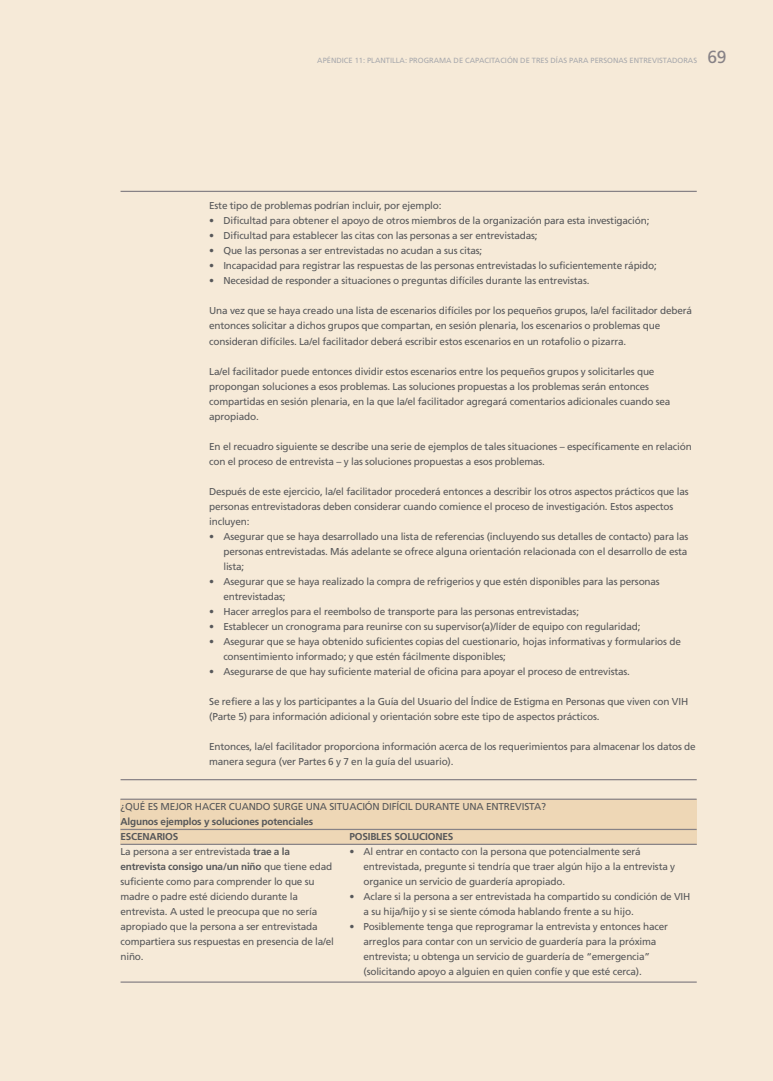
<style>
.page{position:relative;width:773px;height:1081px;background:#fff}
.page>*{position:absolute;margin:0;border:0;box-sizing:border-box;transform-origin:0 0}
.t1{font:17.5px "Frutiger";color:#878286}
.t2{font:10px/15px "Frutiger";letter-spacing:-.015em;color:#57585a}
.t3{font:700 10px "Frutiger";letter-spacing:-.015em;color:#57585a}
.t4{font:7.5px "Frutiger";color:#a8a9ad}
.s1{font-weight:700}
</style>
<div class="page">
<div style="left:14px;top:0;width:758px;height:1081px;background:#f6ead8"></div>
<div style="left:0;top:0;width:14px;height:1081px;background:#f6ead8"></div>
<hr style="left:120px;top:191px;width:576px;height:1px;background:#878286">
<hr style="left:120px;top:779px;width:576px;height:1px;background:#878286">
<div style="left:120px;top:799px;width:576px;height:45px;background:#eed7b6"></div>
<hr style="left:120px;top:829px;width:576px;height:1px;background:#878286">
<hr style="left:120px;top:798px;width:576px;height:2px;background:#878286">
<hr style="left:120px;top:843px;width:576px;height:2px;background:#878286">
<hr style="left:120px;top:981px;width:576px;height:1px;background:#878286">
<p class="t4" style="left:317px;top:57px;width:381px">APÉNDICE 11: PLANTILLA: PROGRAMA DE CAPACITACIÓN DE TRES DÍAS PARA PERSONAS ENTREVISTADORAS</p>
<h1 class="t1" style="left:707px;top:50px;width:20px">69</h1>
<p class="t2" style="left:209px;top:199px;width:234px">Este tipo de problemas podrían incluir, por ejemplo:</p>
<p class="t2" style="left:209px;top:214px;width:441px">• Dificultad para obtener el apoyo de otros miembros de la organización para esta investigación;</p>
<p class="t2" style="left:209px;top:229px;width:330px">• Dificultad para establecer las citas con las personas a ser entrevistadas;</p>
<p class="t2" style="left:209px;top:244px;width:274px">• Que las personas a ser entrevistadas no acudan a sus citas;</p>
<p class="t2" style="left:209px;top:259px;width:449px">• Incapacidad para registrar las respuestas de las personas entrevistadas lo suficientemente rápido;</p>
<p class="t2" style="left:209px;top:274px;width:382px">• Necesidad de responder a situaciones o preguntas difíciles durante las entrevistas.</p>
<p class="t2" style="left:209px;top:304px;width:484px">Una vez que se haya creado una lista de escenarios difíciles por los pequeños grupos, la/el facilitador deberá entonces solicitar a dichos grupos que compartan, en sesión plenaria, los escenarios o problemas que consideran difíciles. La/el facilitador deberá escribir estos escenarios en un rotafolio o pizarra.</p>
<p class="t2" style="left:209px;top:364px;width:462px">La/el facilitador puede entonces dividir estos escenarios entre los pequeños grupos y solicitarles que propongan soluciones a esos problemas. Las soluciones propuestas a los problemas serán entonces compartidas en sesión plenaria, en la que la/el facilitador agregará comentarios adicionales cuando sea apropiado.</p>
<p class="t2" style="left:209px;top:439px;width:484px">En el recuadro siguiente se describe una serie de ejemplos de tales situaciones – específicamente en relación con el proceso de entrevista – y las soluciones propuestas a esos problemas.</p>
<p class="t2" style="left:209px;top:484px;width:481px">Después de este ejercicio, la/el facilitador procederá entonces a describir los otros aspectos prácticos que las personas entrevistadoras deben considerar cuando comience el proceso de investigación. Estos aspectos incluyen:</p>
<p class="t2" style="left:223px;top:529px;width:466px;text-align:justify;text-indent:-14px">• Asegurar que se haya desarrollado una lista de referencias (incluyendo sus detalles de contacto) para las personas entrevistadas. Más adelante se ofrece alguna orientación relacionada con el desarrollo de esta lista;</p>
<p class="t2" style="left:223px;top:574px;width:438px;text-indent:-14px">• Asegurar que se haya realizado la compra de refrigerios y que estén disponibles para las personas entrevistadas;</p>
<p class="t2" style="left:209px;top:604px;width:371px">• Hacer arreglos para el reembolso de transporte para las personas entrevistadas;</p>
<p class="t2" style="left:209px;top:619px;width:433px">• Establecer un cronograma para reunirse con su supervisor(a)/líder de equipo con regularidad;</p>
<p class="t2" style="left:223px;top:634px;width:459px;text-indent:-14px">• Asegurar que se haya obtenido suficientes copias del cuestionario, hojas informativas y formularios de consentimiento informado; y que estén fácilmente disponibles;</p>
<p class="t2" style="left:209px;top:664px;width:422px">• Asegurarse de que hay suficiente material de oficina para apoyar el proceso de entrevistas.</p>
<p class="t2" style="left:209px;top:694px;width:480px">Se refiere a las y los participantes a la Guía del Usuario del Índice de Estigma en Personas que viven con VIH (Parte 5) para información adicional y orientación sobre este tipo de aspectos prácticos.</p>
<p class="t2" style="left:209px;top:739px;width:488px">Entonces, la/el facilitador proporciona información acerca de los requerimientos para almacenar los datos de manera segura (ver Partes 6 y 7 en la guía del usuario).</p>
<p class="t2" style="left:120px;top:799px;width:427px">¿QUÉ ES MEJOR HACER CUANDO SURGE UNA SITUACIÓN DIFÍCIL DURANTE UNA ENTREVISTA?</p>
<p class="t3" style="left:120px;top:817px;width:194px">Algunos ejemplos y soluciones potenciales</p>
<p class="t3" style="left:349px;top:832px;width:106px">POSIBLES SOLUCIONES</p>
<p class="t2" style="left:363px;top:844px;width:313px;text-indent:-14px">• Al entrar en contacto con la persona que potencialmente será entrevistada, pregunte si tendría que traer algún hijo a la entrevista y organice un servicio de guardería apropiado.</p>
<p class="t2" style="left:363px;top:889px;width:328px;text-indent:-14px">• Aclare si la persona a ser entrevistada ha compartido su condición de VIH a su hija/hijo y si se siente cómoda hablando frente a su hijo.</p>
<p class="t2" style="left:363px;top:919px;width:306px;text-indent:-14px">• Posiblemente tenga que reprogramar la entrevista y entonces hacer arreglos para contar con un servicio de guardería para la próxima entrevista; u obtenga un servicio de guardería de “emergencia” (solicitando apoyo a alguien en quien confíe y que esté cerca).</p>
<p class="t2" style="left:120px;top:829px;width:215px"><span class="s1">ESCENARIOS<br></span>La persona a ser entrevistada <span class="s1">trae a la entrevista consigo una/un niño</span> que tiene edad suficiente como para comprender lo que su madre o padre esté diciendo durante la entrevista. A usted le preocupa que no sería apropiado que la persona a ser entrevistada compartiera sus respuestas en presencia de la/el niño.</p>
</div>
